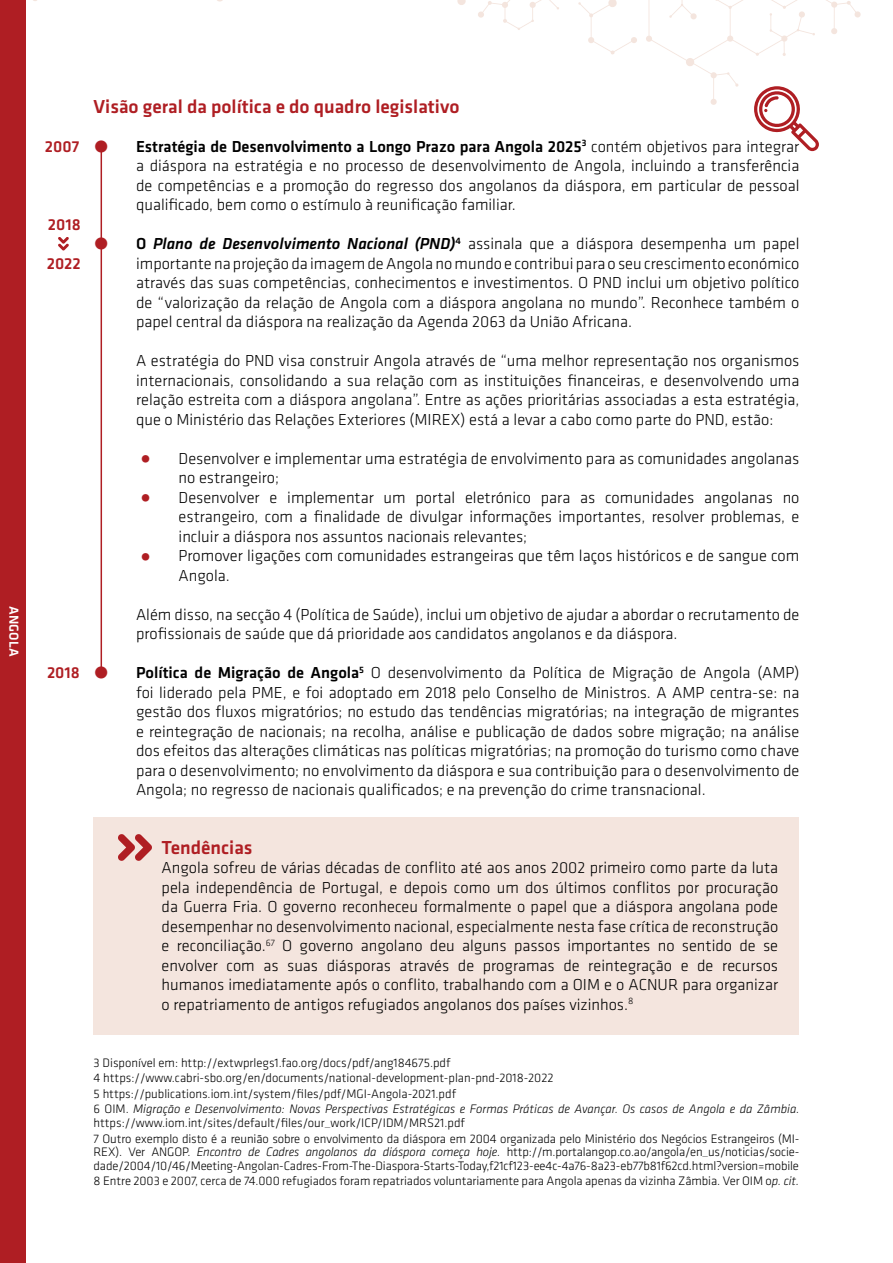
<style>
.page{position:relative;width:893px;height:1263px;background:#fff}
.page>*{position:absolute;margin:0;border:0;box-sizing:border-box;transform-origin:0 0}
.t1{font:500 19.5px "Klavika";color:#af1e23}
.t2{font:300 16.5px/19.5px "Klavika";color:#000;text-align:justify}
.t3{font:500 16.5px "Klavika";color:#af1e23}
.t4{font:500 13.5px "Klavika";color:#fff}
.t5{font:300 12.75px/15.6px "Klavika";letter-spacing:-.005em;color:#000}
.s1{font-weight:700;font-size:45px;color:#af1e23}
.s2{font-weight:500}
.s3{font-weight:500;font-style:italic}
.s4{color:#af1e23}
.s5{font-style:italic}
</style>
<div class="page">
<div style="left:0;top:0;width:26px;height:1263px;background:#af1e23"></div>
<svg style="left:578px;top:0;width:59px;height:55px"></svg>
<svg style="left:457px;top:0;width:102px;height:30px"></svg>
<div style="left:94px;top:818px;width:705px;height:62px;background:#f4e5de"></div>
<div style="left:94px;top:839px;width:705px;height:196px;background:#f4e5de"></div>
<hr style="left:101px;top:146px;width:1px;height:526px;background:#af1e23">
<svg style="left:646px;top:0;width:215px;height:151px"></svg>
<svg style="left:58px;top:237px;width:11px;height:14px"></svg>
<svg style="left:118px;top:834px;width:34px;height:27px"></svg>
<p class="t4" style="left:23px;top:606px;width:52px;rotate:90deg">ANGOLA</p>
<p class="t3" style="left:45px;top:135px;width:36px">2007</p>
<p class="t3" style="left:48px;top:213px;width:34px">2018</p>
<p class="t3" style="left:47px;top:252px;width:35px">2022</p>
<p class="t3" style="left:47px;top:661px;width:34px">2018</p>
<p class="t1" style="left:94px;top:93px;width:367px">Visão geral da política e do quadro legislativo</p>
<p class="t2" style="left:136px;top:136px;width:665px;text-indent:-43px"><span class="s1">•</span> <span class="s2">Estratégia de Desenvolvimento a Longo Prazo para Angola 2025</span><sup>3</sup> contém objetivos para integrar a diáspora na estratégia e no processo de desenvolvimento de Angola, incluindo a transferência de competências e a promoção do regresso dos angolanos da diáspora, em particular de pessoal qualificado, bem como o estímulo à reunificação familiar.</p>
<p class="t2" style="left:136px;top:234px;width:665px;text-indent:-43px"><span class="s1">•</span> <span class="s2">O</span> <span class="s3">Plano de Desenvolvimento Nacional (PND)</span><sup>4</sup> assinala que a diáspora desempenha um papel importante na projeção da imagem de Angola no mundo e contribui para o seu crescimento económico através das suas competências, conhecimentos e investimentos. O PND inclui um objetivo político de “valorização da relação de Angola com a diáspora angolana no mundo”. Reconhece também o papel central da diáspora na realização da Agenda 2063 da União Africana.</p>
<p class="t2" style="left:136px;top:351px;width:665px">A estratégia do PND visa construir Angola através de “uma melhor representação nos organismos internacionais, consolidando a sua relação com as instituições financeiras, e desenvolvendo uma relação estreita com a diáspora angolana”. Entre as ações prioritárias associadas a esta estratégia, que o Ministério das Relações Exteriores (MIREX) está a levar a cabo como parte do PND, estão:</p>
<p class="t2" style="left:179px;top:448px;width:622px;text-indent:-43px"><span class="s4">•</span> Desenvolver e implementar uma estratégia de envolvimento para as comunidades angolanas no estrangeiro;</p>
<p class="t2" style="left:179px;top:487px;width:622px;text-indent:-43px"><span class="s4">•</span> Desenvolver e implementar um portal eletrónico para as comunidades angolanas no estrangeiro, com a finalidade de divulgar informações importantes, resolver problemas, e incluir a diáspora nos assuntos nacionais relevantes;</p>
<p class="t2" style="left:179px;top:546px;width:622px;text-indent:-43px"><span class="s4">•</span> Promover ligações com comunidades estrangeiras que têm laços históricos e de sangue com<br>Angola.</p>
<p class="t2" style="left:136px;top:604px;width:665px">Além disso, na secção 4 (Política de Saúde), inclui um objetivo de ajudar a abordar o recrutamento de profissionais de saúde que dá prioridade aos candidatos angolanos e da diáspora.</p>
<p class="t2" style="left:136px;top:663px;width:665px;text-indent:-43px"><span class="s1">•</span> <span class="s2">Política de Migração de Angola</span><sup>5</sup> O desenvolvimento da Política de Migração de Angola (AMP) foi liderado pela PME, e foi adoptado em 2018 pelo Conselho de Ministros. A AMP centra-se: na gestão dos fluxos migratórios; no estudo das tendências migratórias; na integração de migrantes e reintegração de nacionais; na recolha, análise e publicação de dados sobre migração; na análise dos efeitos das alterações climáticas nas políticas migratórias; na promoção do turismo como chave para o desenvolvimento; no envolvimento da diáspora e sua contribuição para o desenvolvimento de Angola; no regresso de nacionais qualificados; e na prevenção do crime transnacional.</p>
<p class="t1" style="left:162px;top:834px;width:93px">Tendências</p>
<p class="t2" style="left:162px;top:858px;width:618px">Angola sofreu de várias décadas de conflito até aos anos 2002 primeiro como parte da luta pela independência de Portugal, e depois como um dos últimos conflitos por procuração da Guerra Fria. O governo reconheceu formalmente o papel que a diáspora angolana pode desempenhar no desenvolvimento nacional, especialmente nesta fase crítica de reconstrução e reconciliação.<sup>67</sup> O governo angolano deu alguns passos importantes no sentido de se envolver com as suas diásporas através de programas de reintegração e de recursos humanos imediatamente após o conflito, trabalhando com a OIM e o ACNUR para organizar o repatriamento de antigos refugiados angolanos dos países vizinhos.<sup>8</sup></p>
<p class="t5" style="left:94px;top:1054px;width:707px">3 Disponível em: http://extwprlegs1.fao.org/docs/pdf/ang184675.pdf<br>4 https://www.cabri-sbo.org/en/documents/national-development-plan-pnd-2018-2022<br>5 https://publications.iom.int/system/files/pdf/MGI-Angola-2021.pdf<br>6 OIM. <span class="s5">Migração e Desenvolvimento: Novas Perspectivas Estratégicas e Formas Práticas de Avançar. Os casos de Angola e da Zâmbia.</span></p>
<p class="t5" style="left:94px;top:1115px;width:707px">https://www.iom.int/sites/default/files/our_work/ICP/IDM/MRS21.pdf<br>7 Outro exemplo disto é a reunião sobre o envolvimento da diáspora em 2004 organizada pelo Ministério dos Negócios Estrangeiros (MI-</p>
<p class="t5" style="left:94px;top:1145px;width:707px;line-height:13.5px">REX). Ver ANGOP. <span class="s5">Encontro de Cadres angolanos da diáspora começa hoje.</span> http://m.portalangop.co.ao/angola/en_us/noticias/socie&shy;dade/2004/10/46/Meeting-Angolan-Cadres-From-The-Diaspora-Starts-Today,f21cf123-ee4c-4a76-8a23-eb77b81f62cd.html?version=mobile</p>
<p class="t5" style="left:94px;top:1173px;width:707px">8 Entre 2003 e 2007, cerca de 74.000 refugiados foram repatriados voluntariamente para Angola apenas da vizinha Zâmbia. Ver OIM o<span class="s5">p. cit.</span></p>
</div>
